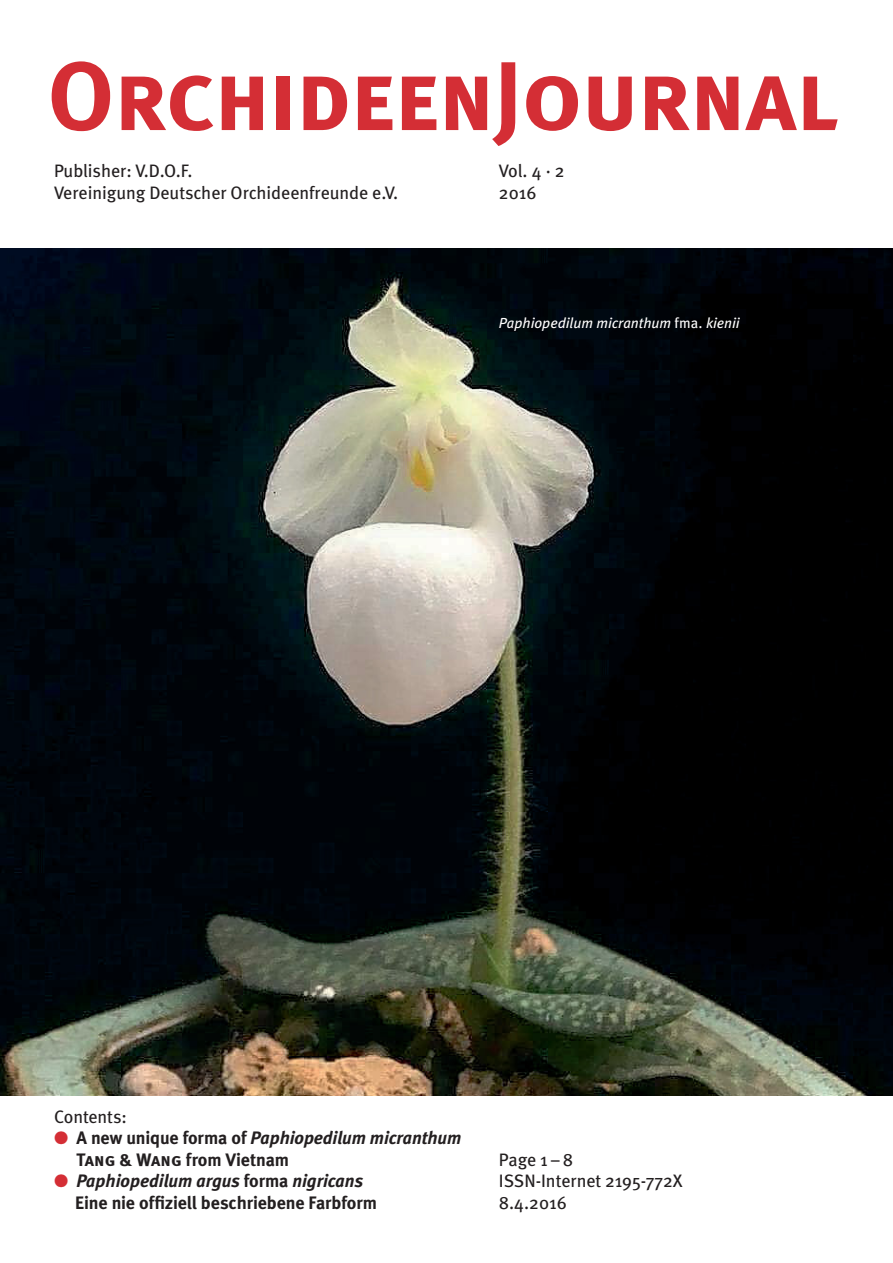
<style>
.page{position:relative;width:893px;height:1263px;background:#fff}
.page>*{position:absolute;margin:0;border:0;box-sizing:border-box;transform-origin:0 0}
.t1{font:97.5px "Meta Bold Caps";letter-spacing:-.02em;color:#d42e35}
.t2{font:700 18px/21.6px "Meta";letter-spacing:-.005em;color:#231f20}
.t3{font:18px/21.6px "Meta";color:#231f20}
.t4{font:italic 14.7px "Meta";color:#fff}
.s1{font-style:normal}
.s2{font-weight:400}
.s3{font-style:italic}
.s4{font-family:"Meta Bold Caps";font-weight:400}
</style>
<div class="page">
<img style="left:0;top:249px;width:893px;height:846px">
<h1 class="t1" style="left:47px;top:39px;width:792px">OrchideenJournal</h1>
<p class="t3" style="left:499px;top:162px;width:67px">Vol. 4 · 2<br>2016</p>
<p class="t3" style="left:54px;top:162px;width:346px">Publisher: V.D.O.F.<br>Vereinigung Deutscher Orchideenfreunde e.V.</p>
<p class="t4" style="left:499px;top:317px;width:242px">Paphiopedilum micranthum <span class="s1">fma.</span> kienii</p>
<p class="t2" style="left:75px;top:1107px;width:387px;text-indent:-21px"><span class="s2">Contents:<br></span>A new unique forma of <span class="s3">Paphiopedilum micranthum<br></span><span class="s4">Tang</span> &amp; <span class="s4">Wang</span> from Vietnam<br><span class="s3">Paphiopedilum argus</span> forma <span class="s3">nigricans<br></span>Eine nie offiziell beschriebene Farbform</p>
<p class="t3" style="left:499px;top:1150px;width:185px">Page 1 – 8<br>ISSN-Internet 2195-772X<br>8.4.2016</p>
</div>
